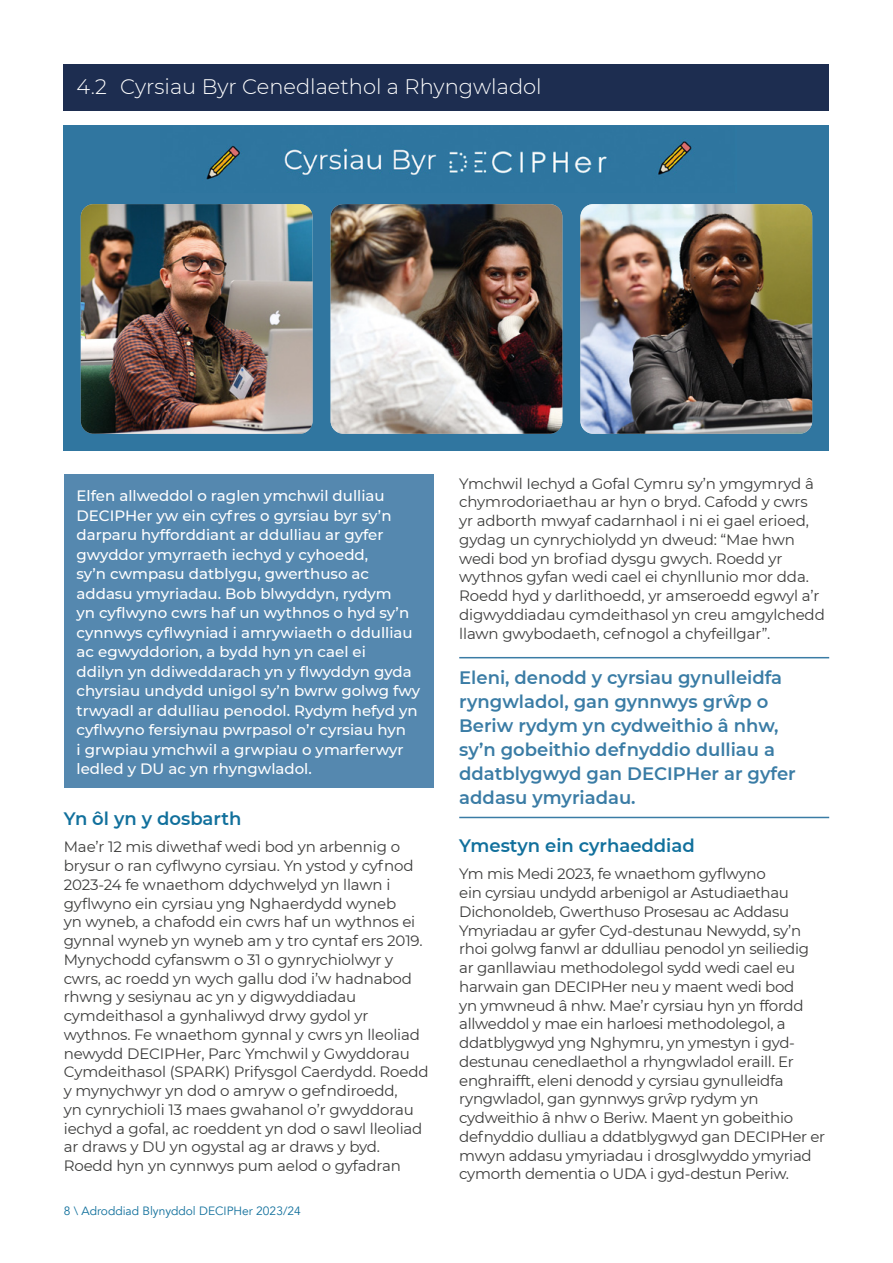
<style>
.page{position:relative;width:893px;height:1263px;background:#fff}
.page>*{position:absolute;margin:0;border:0;box-sizing:border-box;transform-origin:0 0}
.t1{font:300 21px "Montserrat";color:#fff}
.t2{font:600 18px/24px "Montserrat";color:#3a7ca5}
.t3{font:600 18px "Montserrat";color:#11709c}
.t4{font:15px/18.8px "Montserrat";letter-spacing:-.02em;color:#3c3c3b}
.t5{font:500 15px/19.5px "Montserrat";color:#fff}
.t6{font:12px "Avenir";color:#11709c}
</style>
<div class="page">
<div style="left:64px;top:64px;width:765px;height:47px;background:#1d2d50"></div>
<div style="left:64px;top:128px;width:765px;height:323px;background:#3076a0"></div>
<div style="left:64px;top:125px;width:765px;height:67px;background:#3076a0"></div>
<img style="left:206px;top:141px;width:486px;height:39px">
<img style="left:81px;top:204px;width:232px;height:230px">
<img style="left:331px;top:204px;width:231px;height:230px">
<img style="left:580px;top:204px;width:232px;height:230px">
<div style="left:64px;top:474px;width:370px;height:313px;background:#5588af"></div>
<hr style="left:459px;top:657px;width:370px;height:1px;background:#3a7ca5">
<hr style="left:459px;top:817px;width:370px;height:1px;background:#3a7ca5">
<h1 class="t1" style="left:77px;top:72px;width:467px">4.2 Cyrsiau Byr Cenedlaethol a Rhyngwladol</h1>
<p class="t5" style="left:77px;top:486px;width:345px">Elfen allweddol o raglen ymchwil dulliau DECIPHer yw ein cyfres o gyrsiau byr sy’n darparu hyfforddiant ar ddulliau ar gyfer gwyddor ymyrraeth iechyd y cyhoedd,<br>sy’n cwmpasu datblygu, gwerthuso ac addasu ymyriadau. Bob blwyddyn, rydym<br>yn cyflwyno cwrs haf un wythnos o hyd sy’n cynnwys cyflwyniad i amrywiaeth o ddulliau ac egwyddorion, a bydd hyn yn cael ei<br>ddilyn yn ddiweddarach yn y flwyddyn gyda chyrsiau undydd unigol sy’n bwrw golwg fwy trwyadl ar ddulliau penodol. Rydym hefyd yn cyflwyno fersiynau pwrpasol o’r cyrsiau hyn<br>i grwpiau ymchwil a grwpiau o ymarferwyr ledled y DU ac yn rhyngwladol.</p>
<p class="t3" style="left:64px;top:806px;width:179px">Yn ôl yn y dosbarth</p>
<p class="t4" style="left:64px;top:837px;width:366px">Mae’r 12 mis diwethaf wedi bod yn arbennig o brysur o ran cyflwyno cyrsiau. Yn ystod y cyfnod 2023-24 fe wnaethom ddychwelyd yn llawn i gyflwyno ein cyrsiau yng Nghaerdydd wyneb<br>yn wyneb, a chafodd ein cwrs haf un wythnos ei gynnal wyneb yn wyneb am y tro cyntaf ers 2019.<br>Mynychodd cyfanswm o 31 o gynrychiolwyr y cwrs, ac roedd yn wych gallu dod i’w hadnabod rhwng y sesiynau ac yn y digwyddiadau cymdeithasol a gynhaliwyd drwy gydol yr wythnos. Fe wnaethom gynnal y cwrs yn lleoliad newydd DECIPHer, Parc Ymchwil y Gwyddorau Cymdeithasol (SPARK) Prifysgol Caerdydd. Roedd y mynychwyr yn dod o amryw o gefndiroedd,<br>yn cynrychioli 13 maes gwahanol o’r gwyddorau iechyd a gofal, ac roeddent yn dod o sawl lleoliad ar draws y DU yn ogystal ag ar draws y byd.<br>Roedd hyn yn cynnwys pum aelod o gyfadran</p>
<p class="t6" style="left:64px;top:1204px;width:238px">8 \ Adroddiad Blynyddol DECIPHer 2023/24</p>
<p class="t4" style="left:459px;top:473px;width:367px">Ymchwil Iechyd a Gofal Cymru sy’n ymgymryd â chymrodoriaethau ar hyn o bryd. Cafodd y cwrs yr adborth mwyaf cadarnhaol i ni ei gael erioed, gydag un cynrychiolydd yn dweud: “Mae hwn wedi bod yn brofiad dysgu gwych. Roedd yr wythnos gyfan wedi cael ei chynllunio mor dda.<br>Roedd hyd y darlithoedd, yr amseroedd egwyl a’r digwyddiadau cymdeithasol yn creu amgylchedd llawn gwybodaeth, cefnogol a chyfeillgar”.</p>
<p class="t2" style="left:459px;top:665px;width:338px">Eleni, denodd y cyrsiau gynulleidfa ryngwladol, gan gynnwys grŵp o<br>Beriw rydym yn cydweithio â nhw, sy’n gobeithio defnyddio dulliau a ddatblygwyd gan DECIPHer ar gyfer addasu ymyriadau.</p>
<p class="t3" style="left:459px;top:833px;width:237px">Ymestyn ein cyrhaeddiad</p>
<p class="t4" style="left:459px;top:864px;width:367px">Ym mis Medi 2023, fe wnaethom gyflwyno<br>ein cyrsiau undydd arbenigol ar Astudiaethau Dichonoldeb, Gwerthuso Prosesau ac Addasu Ymyriadau ar gyfer Cyd-destunau Newydd, sy’n rhoi golwg fanwl ar ddulliau penodol yn seiliedig ar ganllawiau methodolegol sydd wedi cael eu harwain gan DECIPHer neu y maent wedi bod<br>yn ymwneud â nhw. Mae’r cyrsiau hyn yn ffordd allweddol y mae ein harloesi methodolegol, a ddatblygwyd yng Nghymru, yn ymestyn i gyd&shy;destunau cenedlaethol a rhyngwladol eraill. Er enghraifft, eleni denodd y cyrsiau gynulleidfa ryngwladol, gan gynnwys grŵp rydym yn cydweithio â nhw o Beriw. Maent yn gobeithio defnyddio dulliau a ddatblygwyd gan DECIPHer er mwyn addasu ymyriadau i drosglwyddo ymyriad cymorth dementia o UDA i gyd-destun Periw.</p>
</div>
